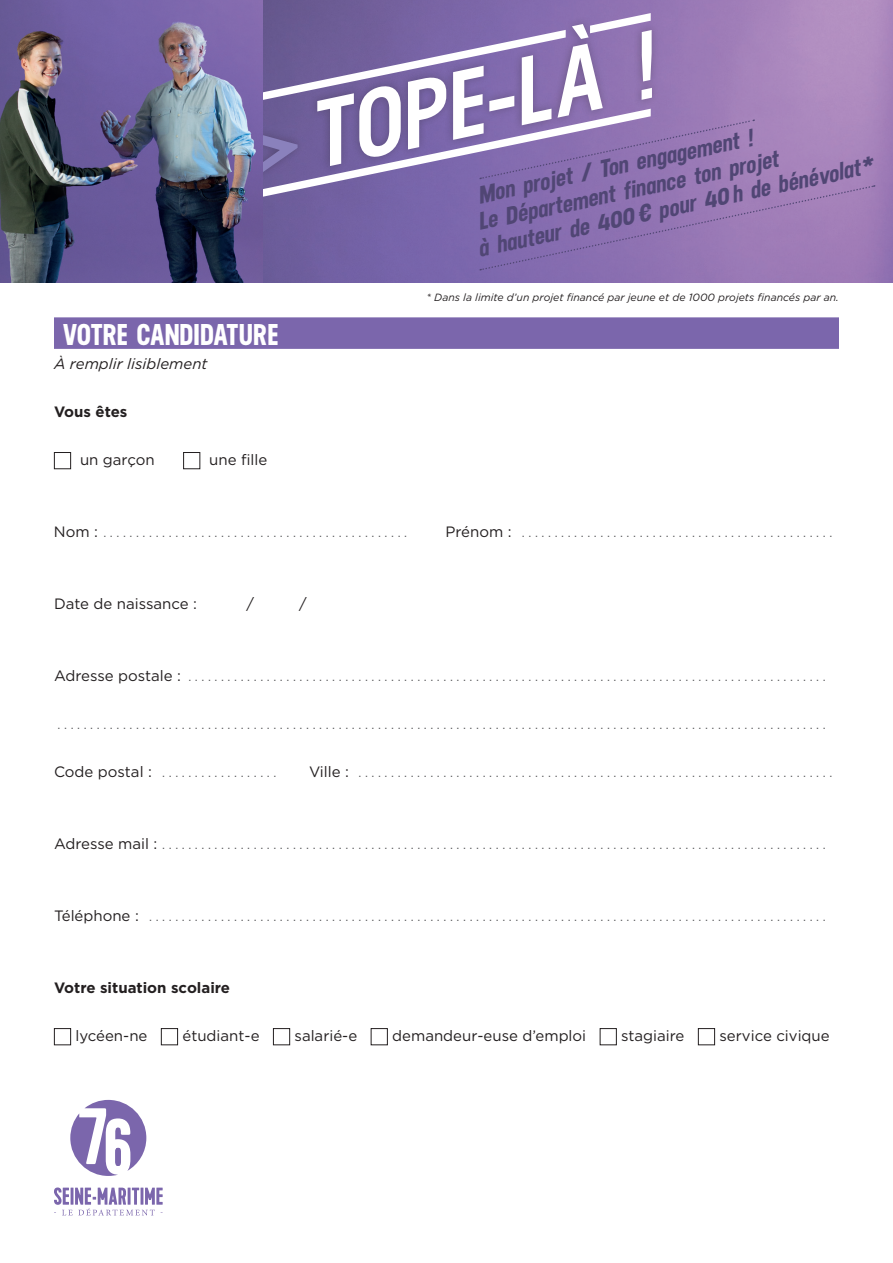
<style>
.page{position:relative;width:893px;height:1263px;background:#fff}
.page>*{position:absolute;margin:0;border:0;box-sizing:border-box;transform-origin:0 0}
.t1{font:italic 600 94.65px "Neusa";color:#fff;scale:1.09 1}
.t2{font:700 30px "Neusa";letter-spacing:-.005em;color:#fff}
.t3{font:italic 700 24.6px/26px "Neusa";color:#504674;scale:1.09 1}
.t4{font:15px "Gotham";color:#231f20}
.t5{font:700 15px "Gotham";color:#231f20}
.t6{font:italic 15px "Gotham";color:#231f20}
.t7{font:12px "Gotham";color:#57585a}
.t8{font:italic 10.5px "Gotham";color:#231f20}
.s1{font-size:87px;color:#8a81bc}
.s2{font-size:15px;color:#231f20}
</style>
<div class="page">
<div style="left:54px;top:317px;width:785px;height:32px;background:#7b66ac"></div>
<div style="left:54px;top:452px;width:17px;height:17px;border:1px solid #231f20"></div>
<div style="left:183px;top:452px;width:17px;height:17px;border:1px solid #231f20"></div>
<div style="left:54px;top:1028px;width:17px;height:17px;border:1px solid #231f20"></div>
<div style="left:161px;top:1028px;width:17px;height:17px;border:1px solid #231f20"></div>
<div style="left:273px;top:1028px;width:17px;height:17px;border:1px solid #231f20"></div>
<div style="left:371px;top:1028px;width:17px;height:17px;border:1px solid #231f20"></div>
<div style="left:600px;top:1028px;width:17px;height:17px;border:1px solid #231f20"></div>
<div style="left:698px;top:1028px;width:17px;height:17px;border:1px solid #231f20"></div>
<img style="left:263px;top:0;width:630px;height:283px">
<svg style="left:263px;top:0;width:398px;height:7px;background:#7b65a3"></svg>
<svg style="left:263px;top:7px;width:612px;height:264px;background:#8d74ae"></svg>
<img style="left:0;top:0;width:263px;height:283px">
<svg style="left:54px;top:1187px;width:109px;height:28px"></svg>
<svg style="left:70px;top:1100px;width:76px;height:76px"></svg>
<h1 class="t1" style="left:236px;top:88px;width:378px;rotate:-12deg"><span class="s1">&gt;</span>TOPE-LÀ !</h1>
<h3 class="t3" style="left:464px;top:184px;width:372px;text-indent:11px;rotate:-12deg">Mon projet / Ton engagement !<br>Le Département finance ton projet<br>à hauteur de 400€ pour 40h de bénévolat*</h3>
<h2 class="t2" style="left:63px;top:313px;width:217px">VOTRE CANDIDATURE</h2>
<p class="t6" style="left:54px;top:354px;width:155px">À remplir lisiblement</p>
<p class="t5" style="left:54px;top:401px;width:75px">Vous êtes</p>
<p class="t4" style="left:80px;top:450px;width:76px">un garçon</p>
<p class="t4" style="left:209px;top:450px;width:60px">une fille</p>
<p class="t8" style="left:427px;top:291px;width:414px">* Dans la limite d’un projet financé par jeune et de 1000 projets financés par an.</p>
<p class="t7" style="left:54px;top:525px;width:355px"><span class="s2">Nom :</span> . . . . . . . . . . . . . . . . . . . . . . . . . . . . . . . . . . . . . . . . . . . . . . .</p>
<p class="t7" style="left:446px;top:525px;width:382px"><span class="s2">Prénom :</span> . . . . . . . . . . . . . . . . . . . . . . . . . . . . . . . . . . . . . . . . . . . . . . .</p>
<p class="t4" style="left:54px;top:594px;width:145px">Date de naissance :</p>
<p class="t4" style="left:247px;top:594px;width:9px">/</p>
<p class="t4" style="left:299px;top:594px;width:9px">/</p>
<p class="t7" style="left:54px;top:669px;width:773px"><span class="s2">Adresse postale :</span> . . . . . . . . . . . . . . . . . . . . . . . . . . . . . . . . . . . . . . . . . . . . . . . . . . . . . . . . . . . . . . . . . . . . . . . . . . . . . . . . . . . . . . . . . . . . . . . . . .</p>
<p class="t7" style="left:58px;top:717px;width:768px">......................................................................................................................</p>
<p class="t7" style="left:54px;top:765px;width:224px"><span class="s2">Code postal :</span> . . . . . . . . . . . . . . . . . .</p>
<p class="t7" style="left:309px;top:765px;width:518px"><span class="s2">Ville :</span> . . . . . . . . . . . . . . . . . . . . . . . . . . . . . . . . . . . . . . . . . . . . . . . . . . . . . . . . . . . . . . . . . . . . . . . .</p>
<p class="t7" style="left:54px;top:837px;width:773px"><span class="s2">Adresse mail :</span> . . . . . . . . . . . . . . . . . . . . . . . . . . . . . . . . . . . . . . . . . . . . . . . . . . . . . . . . . . . . . . . . . . . . . . . . . . . . . . . . . . . . . . . . . . . . . . . . . . . . . .</p>
<p class="t7" style="left:54px;top:909px;width:773px"><span class="s2">Téléphone :</span> . . . . . . . . . . . . . . . . . . . . . . . . . . . . . . . . . . . . . . . . . . . . . . . . . . . . . . . . . . . . . . . . . . . . . . . . . . . . . . . . . . . . . . . . . . . . . . . . . . . . . . . .</p>
<p class="t5" style="left:54px;top:977px;width:178px">Votre situation scolaire</p>
<p class="t4" style="left:76px;top:1026px;width:73px">lycéen-ne</p>
<p class="t4" style="left:182px;top:1026px;width:79px">étudiant-e</p>
<p class="t4" style="left:295px;top:1026px;width:64px">salarié-e</p>
<p class="t4" style="left:392px;top:1026px;width:195px">demandeur-euse d’emploi</p>
<p class="t4" style="left:621px;top:1026px;width:65px">stagiaire</p>
<p class="t4" style="left:719px;top:1026px;width:112px">service civique</p>
</div>
